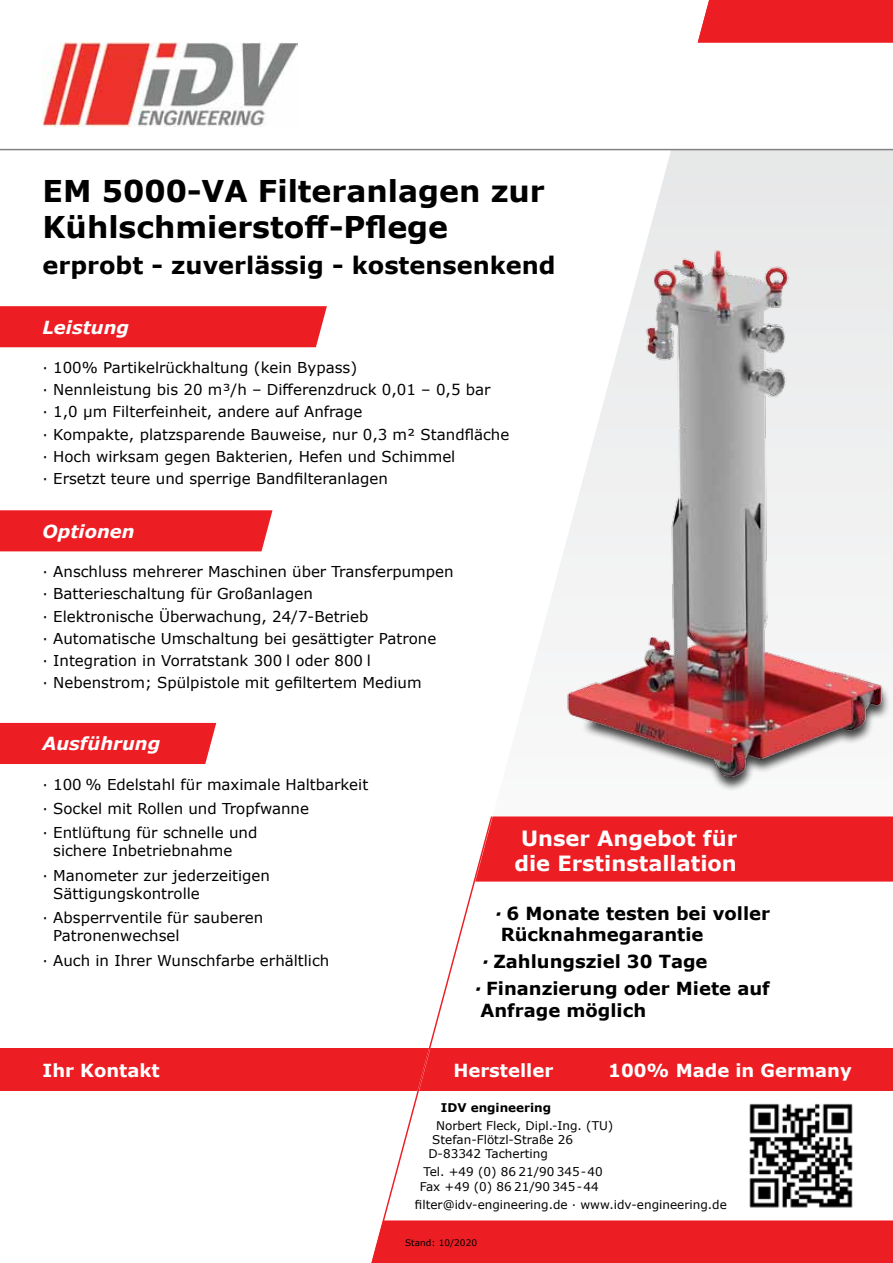
<style>
.page{position:relative;width:893px;height:1263px;background:#fff}
.page>*{position:absolute;margin:0;border:0;box-sizing:border-box;transform-origin:0 0}
.t1{font:700 30px/36px "Verdana";color:#000}
.t2{font:700 24px "Verdana";color:#000}
.t3{font:700 21px/25.2px "Verdana";color:#fff;text-align:center}
.t4{font:700 18px/21.6px "Verdana";color:#000}
.t5{font:700 18px "Verdana";color:#fff}
.t6{font:italic 700 18px "Verdana";color:#fff}
.t7{font:18px "Verdana";color:#fff}
.t8{font:15px/22.2px "Verdana";color:#000}
.t9{font:12px/14.4px "Verdana";color:#000;text-align:center}
.t10{font:700 12px "Verdana";color:#000}
.t11{font:9px "Verdana";color:#000}
.s1{font-style:italic}
</style>
<div class="page">
<div style="left:494px;top:1220px;width:399px;height:43px;background:#ed1d24"></div>
<hr style="left:0;top:149px;width:893px;height:1px;background:#808285">
<img style="left:43px;top:43px;width:255px;height:83px">
<div style="left:698px;top:0;width:195px;height:43px;background:#ed1d24"></div>
<div style="left:0;top:1049px;width:893px;height:42px;background:#ed1d24"></div>
<img style="left:749px;top:1103px;width:104px;height:105px">
<svg style="left:492px;top:150px;width:401px;height:549px"></svg>
<div style="left:494px;top:816px;width:399px;height:65px;background:#ed1d24"></div>
<svg style="left:368px;top:816px;width:126px;height:447px"></svg>
<div style="left:0;top:306px;width:327px;height:41px;background:#ed1d24"></div>
<div style="left:0;top:510px;width:272px;height:41px;background:#ed1d24"></div>
<div style="left:0;top:723px;width:216px;height:41px;background:#ed1d24"></div>
<div style="left:580px;top:672px;width:310px;height:120px;background:#f8f9f9"></div>
<img style="left:548px;top:234px;width:339px;height:549px">
<h1 class="t1" style="left:43px;top:172px;width:504px">EM 5000-VA Filteranlagen zur<br>Kühlschmierstoff-Pflege</h1>
<h2 class="t2" style="left:43px;top:248px;width:515px">erprobt - zuverlässig - kostensenkend</h2>
<p class="t6" style="left:43px;top:314px;width:88px">Leistung</p>
<p class="t8" style="left:43px;top:356px;width:468px">· 100% Partikelrückhaltung (kein Bypass)<br>· Nennleistung bis 20 m³/h – Differenzdruck 0,01 – 0,5 bar<br>· 1,0 µm Filterfeinheit, andere auf Anfrage<br>· Kompakte, platzsparende Bauweise, nur 0,3 m² Standfläche · Hoch wirksam gegen Bakterien, Hefen und Schimmel<br>· Ersetzt teure und sperrige Bandfilteranlagen</p>
<p class="t6" style="left:43px;top:518px;width:94px">Optionen</p>
<p class="t8" style="left:43px;top:560px;width:413px">· Anschluss mehrerer Maschinen über Transferpumpen · Batterieschaltung für Großanlagen<br>· Elektronische Überwachung, 24/7-Betrieb<br>· Automatische Umschaltung bei gesättigter Patrone<br>· Integration in Vorratstank 300 l oder 800 l<br>· Nebenstrom; Spülpistole mit gefiltertem Medium</p>
<p class="t6" style="left:43px;top:731px;width:119px">Ausführung</p>
<p class="t8" style="left:43px;top:772px;width:327px;line-height:24.3px">· 100 % Edelstahl für maximale Haltbarkeit · Sockel mit Rollen und Tropfwanne<br>· Entlüftung für schnelle und</p>
<p class="t8" style="left:43px;top:839px;width:229px;line-height:24.3px;text-indent:11px">sichere Inbetriebnahme<br>· Manometer zur jederzeitigen</p>
<p class="t8" style="left:43px;top:881px;width:222px;line-height:24.3px;text-indent:11px">Sättigungskontrolle<br>· Absperrventile für sauberen</p>
<p class="t8" style="left:43px;top:923px;width:288px;line-height:24.3px;text-indent:11px">Patronenwechsel<br>· Auch in Ihrer Wunschfarbe erhältlich</p>
<h3 class="t3" style="left:514px;top:825px;width:224px">Unser Angebot für die Erstinstallation</h3>
<p class="t4" style="left:501px;top:902px;width:271px;text-indent:-7px"><span class="s1">·</span>6 Monate testen bei voller<br>Rücknahmegarantie</p>
<p class="t4" style="left:474px;top:948px;width:298px;line-height:27px;text-indent:7px"><span class="s1">·</span>Zahlungsziel 30 Tage <span class="s1">·</span>Finanzierung oder Miete auf</p>
<p class="t4" style="left:480px;top:999px;width:167px">Anfrage möglich</p>
<p class="t5" style="left:43px;top:1057px;width:119px">Ihr Kontakt</p>
<p class="t5" style="left:453px;top:1057px;width:102px">Hersteller</p>
<p class="t7" style="left:632px;top:1049px;width:221px">100% Made in Germany</p>
<p class="t5" style="left:608px;top:1057px;width:245px">100% Made in Germany</p>
<p class="t10" style="left:441px;top:1099px;width:112px">IDV engineering</p>
<p class="t9" style="left:436px;top:1118px;width:179px">Norbert Fleck, Dipl.-Ing. (TU)</p>
<p class="t9" style="left:432px;top:1132px;width:142px">Stefan-Flötzl-Straße 26</p>
<p class="t9" style="left:428px;top:1147px;width:121px">D-83342 Tacherting</p>
<p class="t9" style="left:420px;top:1165px;width:185px">Tel. +49 (0) 86 21/90 345-40<br>Fax +49 (0) 86 21/90 345-44</p>
<p class="t9" style="left:415px;top:1197px;width:313px">filter@idv-engineering.de · www.idv-engineering.de</p>
<p class="t11" style="left:405px;top:1236px;width:74px">Stand: 10/2020</p>
</div>
